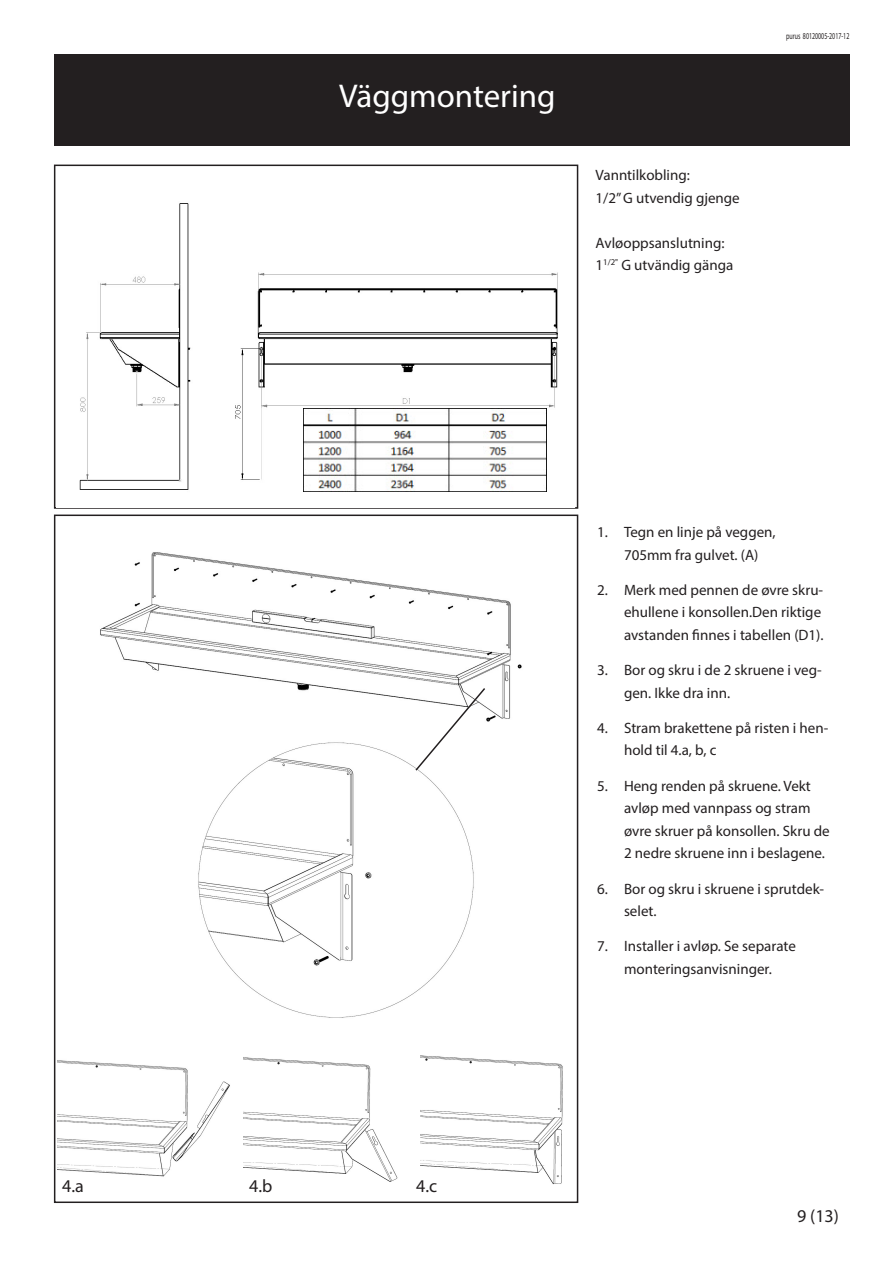
<style>
.page{position:relative;width:893px;height:1263px;background:#fff}
.page>*{position:absolute;margin:0;border:0;box-sizing:border-box;transform-origin:0 0}
.t1{font:33px "Myriad Pro";color:#fff}
.t2{font:18px "Myriad Pro";color:#231f20}
.brödtext_9p{font:15px/22.5px "Myriad Pro";color:#231f20}
.mellanrubrik{font:9px "Myriad Pro";color:#231f20;scale:.66 1}
</style>
<div class="page">
<div style="left:54px;top:165px;width:524px;height:344px;border:2px solid #231f20"></div>
<div style="left:54px;top:54px;width:795px;height:92px;background:#231f20"></div>
<div style="left:54px;top:514px;width:524px;height:689px;border:2px solid #231f20"></div>
<img style="left:57px;top:203px;width:517px;height:304px">
<img style="left:58px;top:1057px;width:186px;height:120px">
<img style="left:244px;top:1057px;width:154px;height:125px">
<img style="left:421px;top:1055px;width:142px;height:130px">
<img style="left:100px;top:552px;width:422px;height:170px">
<img style="left:198px;top:742px;width:276px;height:276px">
<svg style="left:414px;top:686px;width:73px;height:86px"></svg>
<img style="left:303px;top:409px;width:243px;height:82px">
<p class="t1" style="left:339px;top:76px;width:218px">Väggmontering</p>
<p class="brödtext_9p" style="left:596px;top:164px;width:146px">Vanntilkobling:<br>1/2” G utvendig gjenge</p>
<p class="brödtext_9p" style="left:596px;top:231px;width:139px">Avløoppsanslutning:<br>1<sup>1/2"</sup> G utvändig gänga</p>
<p class="mellanrubrik" style="left:786px;top:30px;width:97px">purus 80120005-2017-12</p>
<p class="t2" style="left:62px;top:1175px;width:23px">4.a</p>
<p class="t2" style="left:249px;top:1175px;width:25px">4.b</p>
<p class="t2" style="left:416px;top:1175px;width:23px">4.c</p>
<p class="brödtext_9p" style="left:624px;top:520px;width:153px;text-indent:-27px">1. Tegn en linje på veggen,<br>705mm fra gulvet. (A)</p>
<p class="brödtext_9p" style="left:624px;top:578px;width:201px;text-indent:-27px">2. Merk med pennen de øvre skru&shy;ehullene i konsollen.Den riktige avstanden finnes i tabellen (D1).</p>
<p class="brödtext_9p" style="left:624px;top:659px;width:199px;text-indent:-27px">3. Bor og skru i de 2 skruene i veg&shy;gen. Ikke dra inn.</p>
<p class="brödtext_9p" style="left:624px;top:716px;width:206px;text-indent:-27px">4. Stram brakettene på risten i hen&shy;hold til 4.a, b, c</p>
<p class="brödtext_9p" style="left:624px;top:774px;width:207px;text-indent:-27px">5. Heng renden på skruene. Vekt avløp med vannpass og stram øvre skruer på konsollen. Skru de<br>2 nedre skruene inn i beslagene.</p>
<p class="brödtext_9p" style="left:624px;top:877px;width:202px;text-indent:-27px">6. Bor og skru i skruene i sprutdek&shy;selet.</p>
<p class="brödtext_9p" style="left:597px;top:935px;width:200px;text-align:center">7. Installer i avløp. Se separate monteringsanvisninger.</p>
<p class="t2" style="left:797px;top:1205px;width:43px">9 (13)</p>
</div>
